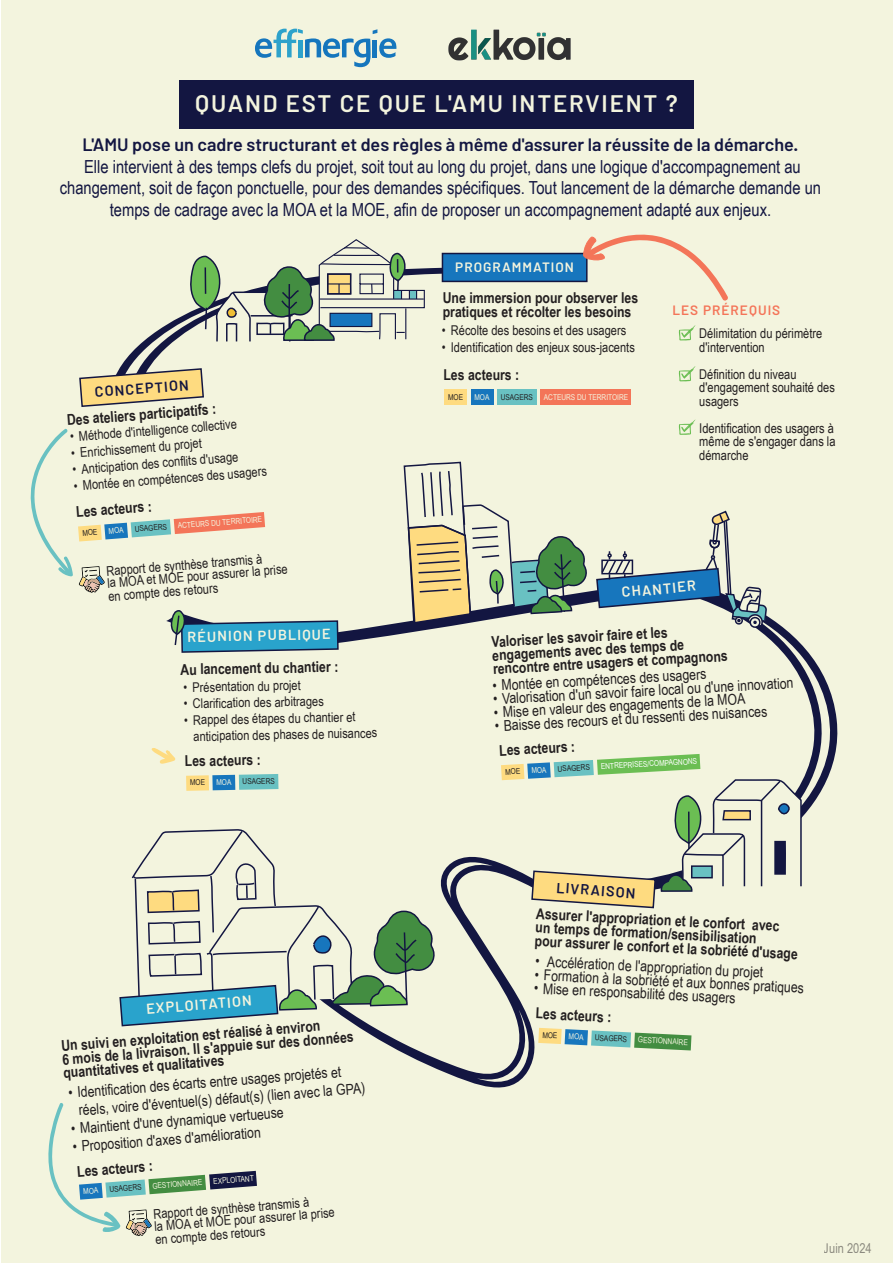
<style>
.page{position:relative;width:893px;height:1263px;background:#fff}
.page>*{position:absolute;margin:0;border:0;box-sizing:border-box;transform-origin:0 0}
.t1{font:600 24px "Barlow";letter-spacing:.075em;color:#f3f4de}
.t2{font:18px/21.6px "Arial Narrow";color:#131641;text-align:center}
.t3{font:600 18px "Barlow";color:#131641}
.t4{font:700 15px/13.5px "Arial Narrow";color:#231f20}
.t5{font:15px/17.9px "Arial Narrow";color:#231f20}
.t6{font:600 14.55px "Barlow";color:#f3f4de}
.t7{font:600 14.55px "Barlow";color:#131641}
.t8{font:600 13.65px "Barlow";letter-spacing:.075em;color:#f3f4de}
.t9{font:600 13.65px "Barlow";letter-spacing:.075em;color:#f37559}
.t10{font:13.5px/13.5px "Arial Narrow";color:#231f20}
.t11{font:13.35px/16.4px "Arial Narrow";color:#231f20}
.t12{font:8.1px "Arial Narrow";color:#f3f4de}
.t13{font:8.1px "Arial Narrow";color:#231f20}
.t14{font:8.1px "Arial Narrow";color:#fff}
</style>
<div class="page">
<div style="left:2px;top:0;width:891px;height:1263px;background:#f3f4de"></div>
<svg style="left:769px;top:617px;width:69px;height:200px"></svg>
<svg style="left:358px;top:856px;width:182px;height:232px"></svg>
<div style="left:179px;top:80px;width:515px;height:49px;background:#131641"></div>
<div style="left:442px;top:253px;width:146px;height:29px;background:#1776bd;border:2px solid #131641"></div>
<svg style="left:119px;top:829px;width:320px;height:198px"></svg>
<svg style="left:79px;top:239px;width:375px;height:168px"></svg>
<svg style="left:151px;top:748px;width:25px;height:16px"></svg>
<div style="left:444px;top:390px;width:23px;height:15px;background:#fedb80"></div>
<div style="left:471px;top:390px;width:22px;height:15px;background:#1776bd"></div>
<div style="left:497px;top:390px;width:39px;height:15px;background:#69c1c2"></div>
<div style="left:540px;top:390px;width:91px;height:15px;background:#f37559"></div>
<div style="left:186px;top:775px;width:23px;height:16px;background:#fedb80"></div>
<div style="left:212px;top:775px;width:23px;height:15px;background:#1776bd"></div>
<svg style="left:239px;top:774px;width:39px;height:16px"></svg>
<svg style="left:679px;top:325px;width:16px;height:15px"></svg>
<svg style="left:679px;top:366px;width:16px;height:15px"></svg>
<svg style="left:583px;top:234px;width:145px;height:67px"></svg>
<img style="left:448px;top:29px;width:123px;height:32px">
<svg style="left:255px;top:29px;width:141px;height:38px"></svg>
<svg style="left:30px;top:419px;width:739px;height:234px"></svg>
<svg style="left:538px;top:1028px;width:153px;height:22px"></svg>
<svg style="left:48px;top:1103px;width:209px;height:133px"></svg>
<svg style="left:501px;top:754px;width:301px;height:155px"></svg>
<h1 class="t1" style="left:195px;top:88px;width:484px">QUAND EST CE QUE L'AMU INTERVIENT ?</h1>
<p class="t3" style="left:83px;top:133px;width:717px">L'AMU pose un cadre structurant et des règles à même d'assurer la réussite de la démarche.</p>
<p class="t2" style="left:60px;top:155px;width:763px">Elle intervient à des temps clefs du projet, soit tout au long du projet, dans une logique d'accompagnement au changement, soit de façon ponctuelle, pour des demandes spécifiques. Tout lancement de la démarche demande un temps de cadrage avec la MOA et la MOE, afin de proposer un accompagnement adapté aux enjeux.</p>
<p class="t7" style="left:94px;top:383px;width:96px;rotate:-4deg">CONCEPTION</p>
<p class="t4" style="left:66px;top:412px;width:151px;rotate:-4deg">Des ateliers participatifs :</p>
<p class="t10" style="left:69px;top:429px;width:169px;rotate:-4deg">• Méthode d'intelligence collective</p>
<p class="t10" style="left:71px;top:445px;width:132px;rotate:-4deg">• Enrichissement du projet</p>
<p class="t10" style="left:72px;top:462px;width:168px;rotate:-4deg">• Anticipation des conflits d'usage</p>
<p class="t10" style="left:73px;top:478px;width:195px;rotate:-4deg">• Montée en compétences des usagers</p>
<p class="t4" style="left:76px;top:504px;width:77px;rotate:-4deg">Les acteurs :</p>
<p class="t13" style="left:134px;top:523px;width:34px;rotate:-4deg">USAGERS</p>
<p class="t12" style="left:177px;top:519px;width:86px;rotate:-4deg">ACTEURS DU TERRITOIRE</p>
<p class="t10" style="left:106px;top:564px;width:182px;line-height:11.9px;rotate:-4deg">Rapport de synthèse transmis à<br>la MOA et MOE pour assurer la prise</p>
<p class="t10" style="left:108px;top:588px;width:112px;rotate:-4deg">en compte des retours</p>
<p class="t6" style="left:187px;top:628px;width:145px;rotate:-1deg">RÉUNION PUBLIQUE</p>
<p class="t4" style="left:180px;top:662px;width:159px;rotate:-1deg">Au lancement du chantier :</p>
<p class="t11" style="left:183px;top:678px;width:119px;rotate:-1deg">• Présentation du projet</p>
<p class="t11" style="left:184px;top:695px;width:142px;rotate:-1deg">• Clarification des arbitrages</p>
<p class="t11" style="left:193px;top:711px;width:186px;text-indent:-9px;rotate:-1deg">• Rappel des étapes du chantier et anticipation des phases de nuisances</p>
<p class="t4" style="left:185px;top:753px;width:77px;rotate:-1deg">Les acteurs :</p>
<p class="t13" style="left:242px;top:776px;width:34px;rotate:-1deg">USAGERS</p>
<p class="t6" style="left:146px;top:999px;width:107px;rotate:-4deg">EXPLOITATION</p>
<p class="t4" style="left:61px;top:1037px;width:294px;rotate:-4deg">Un suivi en exploitation est réalisé à environ<br>6 mois de la livraison. Il s'appuie sur des données quantitatives et qualitatives</p>
<p class="t5" style="left:77px;top:1082px;width:289px;text-indent:-9px;rotate:-4deg">•Identification des écarts entre usages projetés et réels, voire d'éventuel(s) défaut(s) (lien avec la GPA)</p>
<p class="t5" style="left:71px;top:1118px;width:215px;rotate:-4deg">•Maintient d'une dynamique vertueuse</p>
<p class="t5" style="left:72px;top:1136px;width:190px;rotate:-4deg">•Proposition d'axes d'amélioration</p>
<p class="t4" style="left:77px;top:1164px;width:77px;rotate:-4deg">Les acteurs :</p>
<p class="t12" style="left:213px;top:1175px;width:42px;rotate:-4deg">EXPLOITANT</p>
<p class="t13" style="left:109px;top:1183px;width:34px;rotate:-4deg">USAGERS</p>
<p class="t12" style="left:152px;top:1180px;width:51px;rotate:-4deg">GESTIONNAIRE</p>
<p class="t10" style="left:153px;top:1207px;width:182px;line-height:11.9px;rotate:-4deg">Rapport de synthèse transmis à<br>la MOA et MOE pour assurer la prise</p>
<p class="t10" style="left:155px;top:1232px;width:112px;rotate:-4deg">en compte des retours</p>
<p class="t8" style="left:455px;top:259px;width:120px">PROGRAMMATION</p>
<p class="t4" style="left:443px;top:291px;width:197px">Une immersion pour observer les pratiques et récolter les besoins</p>
<p class="t10" style="left:442px;top:323px;width:186px">• Récolte des besoins et des usagers</p>
<p class="t10" style="left:442px;top:340px;width:194px">• Identification des enjeux sous-jacents</p>
<p class="t4" style="left:443px;top:367px;width:77px">Les acteurs :</p>
<p class="t13" style="left:448px;top:391px;width:17px">MOE</p>
<p class="t12" style="left:474px;top:391px;width:17px">MOA</p>
<p class="t13" style="left:501px;top:391px;width:34px">USAGERS</p>
<p class="t12" style="left:544px;top:391px;width:86px">ACTEURS DU TERRITOIRE</p>
<p class="t9" style="left:672px;top:302px;width:109px">LES PRÉREQUIS</p>
<p class="t10" style="left:699px;top:326px;width:125px">Délimitation du périmètre d'intervention</p>
<p class="t10" style="left:699px;top:366px;width:137px">Définition du niveau d'engagement souhaité des usagers</p>
<p class="t10" style="left:699px;top:420px;width:138px;text-align:justify">Identification des usagers à même de s'engager dans la démarche</p>
<p class="t6" style="left:621px;top:583px;width:76px;rotate:-5deg">CHANTIER</p>
<p class="t4" style="left:491px;top:634px;width:237px;rotate:-3deg">Valoriser les savoir faire et les engagements avec des temps de rencontre entre usagers et compagnons</p>
<p class="t5" style="left:492px;top:676px;width:216px;rotate:-3deg">•Montée en compétences des usagers</p>
<p class="t5" style="left:493px;top:689px;width:302px;rotate:-3deg">•Valorisation d'un savoir faire local ou d'une innovation</p>
<p class="t5" style="left:493px;top:703px;width:253px;rotate:-3deg">•Mise en valeur des engagements de la MOA</p>
<p class="t5" style="left:494px;top:716px;width:274px;rotate:-3deg">•Baisse des recours et du ressenti des nuisances</p>
<p class="t4" style="left:499px;top:743px;width:77px;rotate:-3deg">Les acteurs :</p>
<p class="t13" style="left:557px;top:763px;width:34px;rotate:-3deg">USAGERS</p>
<p class="t14" style="left:601px;top:760px;width:98px;rotate:-3deg">ENTREPRISES/COMPAGNONS</p>
<p class="t7" style="left:557px;top:878px;width:81px;rotate:4deg">LIVRAISON</p>
<p class="t4" style="left:537px;top:906px;width:265px;rotate:3deg">Assurer l'appropriation et le confort avec<br>un temps de formation/sensibilisation<br>pour assurer le confort et la sobriété d'usage</p>
<p class="t5" style="left:536px;top:951px;width:230px;rotate:3deg">• Accélération de l'appropriation du projet</p>
<p class="t5" style="left:535px;top:964px;width:271px;rotate:3deg">•Formation à la sobriété et aux bonnes pratiques</p>
<p class="t5" style="left:535px;top:978px;width:203px;rotate:3deg">•Mise en responsabilité des usagers</p>
<p class="t4" style="left:536px;top:1005px;width:77px;rotate:3deg">Les acteurs :</p>
<p class="t13" style="left:595px;top:1031px;width:34px;rotate:3deg">USAGERS</p>
<p class="t12" style="left:638px;top:1034px;width:51px;rotate:3deg">GESTIONNAIRE</p>
<p class="t10" style="left:824px;top:1241px;width:50px">Juin 2024</p>
</div>
